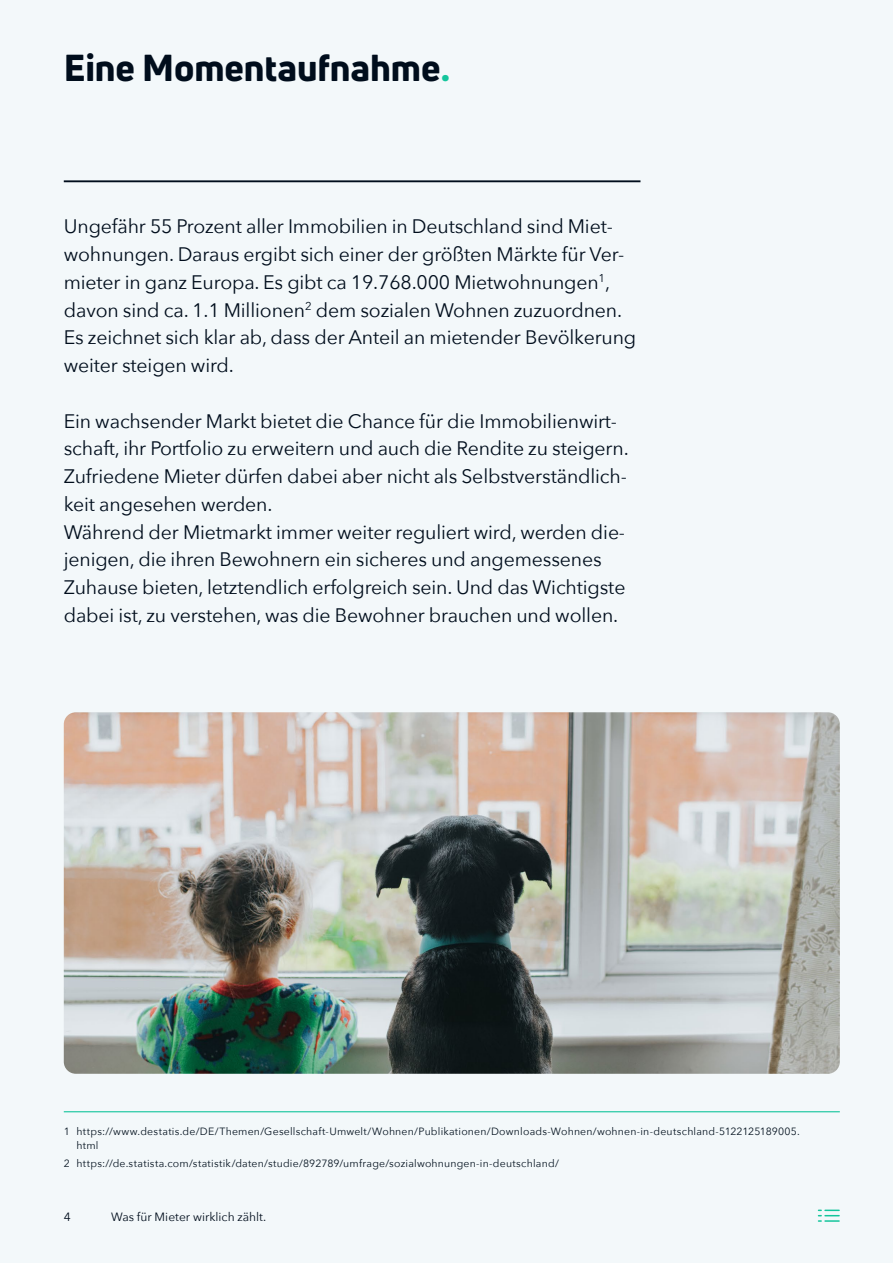
<style>
.page{position:relative;width:893px;height:1263px;background:#f3f8fa}
.page>*{position:absolute;margin:0;border:0;box-sizing:border-box;transform-origin:0 0}
.t1{font:800 36.75px "Uni Neue";color:#000d1c}
.t2{font:19.5px/27.8px "Avenir Next";letter-spacing:-.01em;color:#000d1c}
.t3{font:12px "Avenir Next";color:#000d1c}
.t4{font:10.5px/13.5px "Avenir Next";letter-spacing:.02em;color:#061421}
.s1{color:#14c59c}
</style>
<div class="page">
<svg style="left:818px;top:1209px;width:21px;height:13px"></svg>
<img style="left:64px;top:712px;width:776px;height:362px">
<hr style="left:64px;top:1111px;width:776px;height:1px;background:#14c59c">
<hr style="left:64px;top:180px;width:576px;height:2px;background:#000d1c">
<h1 class="t1" style="left:64px;top:43px;width:388px">Eine Momentaufnahme<span class="s1">.</span></h1>
<p class="t2" style="left:64px;top:212px;width:574px">Ungefähr 55 Prozent aller Immobilien in Deutschland sind Miet&shy;wohnungen. Daraus ergibt sich einer der größten Märkte für Ver&shy;mieter in ganz Europa. Es gibt ca 19.768.000 Mietwohnungen<sup>1</sup>, davon sind ca. 1.1 Millionen<sup>2</sup> dem sozialen Wohnen zuzuordnen.<br>Es zeichnet sich klar ab, dass der Anteil an mietender Bevölkerung weiter steigen wird.</p>
<p class="t2" style="left:64px;top:406px;width:566px">Ein wachsender Markt bietet die Chance für die Immobilienwirt&shy;schaft, ihr Portfolio zu erweitern und auch die Rendite zu steigern.<br>Zufriedene Mieter dürfen dabei aber nicht als Selbstverständlich&shy;keit angesehen werden.<br>Während der Mietmarkt immer weiter reguliert wird, werden die&shy;jenigen, die ihren Bewohnern ein sicheres und angemessenes Zuhause bieten, letztendlich erfolgreich sein. Und das Wichtigste dabei ist, zu verstehen, was die Bewohner brauchen und wollen.</p>
<p class="t4" style="left:77px;top:1124px;width:725px;text-indent:-13px">1 https://www.destatis.de/DE/Themen/Gesellschaft-Umwelt/Wohnen/Publikationen/Downloads-Wohnen/wohnen-in-deutschland-5122125189005. html</p>
<p class="t4" style="left:64px;top:1156px;width:497px">2 https://de.statista.com/statistik/daten/studie/892789/umfrage/sozialwohnungen-in-deutschland/</p>
<p class="t3" style="left:64px;top:1207px;width:8px">4</p>
<p class="t3" style="left:111px;top:1207px;width:157px">Was für Mieter wirklich zählt.</p>
</div>
